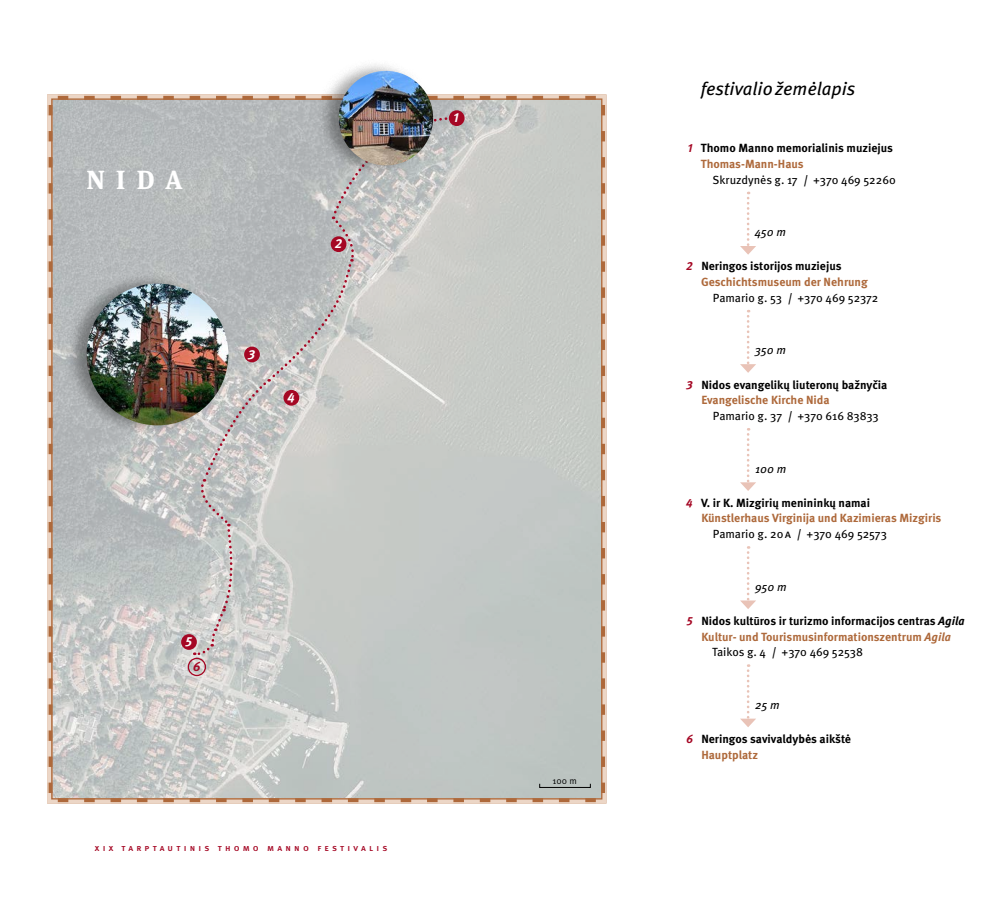
<style>
.page{position:relative;width:1008px;height:898px;background:#fff}
.page>*{position:absolute;margin:0;border:0;box-sizing:border-box;transform-origin:0 0}
.t1{font:700 26.25px "Meta Serif Pro";color:#fff}
.t2{font:italic 18.3px "Meta Pro";color:#000}
.t3{font:italic 700 13.2px "Meta Pro";color:#fff}
.t4{font:italic 700 13.2px "Meta Pro";color:#a50724}
.t5{font:700 11.85px "Meta Pro";color:#000}
.t6{font:700 11.85px/15.8px "Meta Pro";color:#ae693b}
.t7{font:11.85px/15.8px "Meta Pro";letter-spacing:-.01em;color:#000}
.t8{font:italic 11.85px "Meta Pro";color:#000}
.t9{font:italic 700 11.85px "Meta Pro";color:#a50724}
.t10{font:500 9.15px "Meta Pro";letter-spacing:.345em;color:#a50724}
.t11{font:9.15px "Meta Pro";color:#000}
.s1{font-weight:700;color:#ae693b}
.s2{font-style:italic}
.s3{font-weight:400;color:#000}
.s4{font-weight:400;font-style:italic;color:#000}
</style>
<div class="page">
<svg style="left:740px;top:192px;width:16px;height:63px"></svg>
<svg style="left:740px;top:310px;width:16px;height:63px"></svg>
<svg style="left:740px;top:428px;width:16px;height:63px"></svg>
<svg style="left:740px;top:546px;width:16px;height:63px"></svg>
<svg style="left:740px;top:664px;width:16px;height:63px"></svg>
<svg style="left:47px;top:94px;width:560px;height:710px;background:#bfc0bd"></svg>
<div style="left:316px;top:59px;width:119px;height:119px;background:#000;opacity:.35"></div>
<img style="left:339px;top:71px;width:94px;height:94px;border-radius:47px">
<h1 class="t1" style="left:87px;top:158px;width:98px">NIDA</h1>
<p class="t3" style="left:335px;top:235px;width:9px">2</p>
<p class="t3" style="left:248px;top:346px;width:9px">3</p>
<p class="t3" style="left:287px;top:389px;width:9px">4</p>
<p class="t3" style="left:454px;top:109px;width:7px">1</p>
<p class="t3" style="left:185px;top:633px;width:9px">5</p>
<p class="t4" style="left:193px;top:658px;width:9px">6</p>
<p class="t10" style="left:95px;top:842px;width:294px">XIx tarptauti ni s Thomo M anno festi vali s</p>
<p class="t11" style="left:553px;top:775px;width:26px">100 m</p>
<h2 class="t2" style="left:701px;top:77px;width:156px">festivalio žemėlapis</h2>
<p class="t9" style="left:688px;top:141px;width:7px">1</p>
<p class="t5" style="left:701px;top:141px;width:194px">Thomo Manno memorialinis muziejus</p>
<p class="t7" style="left:713px;top:156px;width:185px;text-indent:-12px"><span class="s1">Thomas-Mann-Haus<br></span>Skruzdynės g. 17 <span class="s2">|</span> +370 469 52260</p>
<p class="t8" style="left:755px;top:225px;width:33px">450 m</p>
<p class="t9" style="left:686px;top:259px;width:8px">2</p>
<p class="t5" style="left:701px;top:259px;width:142px">Neringos istorijos muziejus</p>
<p class="t6" style="left:713px;top:274px;width:167px;text-indent:-12px">Geschichtsmuseum der Nehrung<br><span class="s3">Pamario g. 53</span> <span class="s4">|</span> <span class="s3">+370 469 52372</span></p>
<p class="t9" style="left:687px;top:377px;width:8px">3</p>
<p class="t8" style="left:755px;top:343px;width:33px">350 m</p>
<p class="t5" style="left:701px;top:377px;width:188px">Nidos evangelikų liuteronų bažnyčia</p>
<p class="t7" style="left:713px;top:393px;width:167px;text-indent:-12px"><span class="s1">Evangelische Kirche Nida<br></span>Pamario g. 37 <span class="s2">|</span> +370 616 83833</p>
<p class="t8" style="left:755px;top:461px;width:33px">100 m</p>
<p class="t9" style="left:686px;top:495px;width:8px">4</p>
<p class="t5" style="left:701px;top:495px;width:170px">V. ir K. Mizgirių menininkų namai</p>
<p class="t6" style="left:713px;top:511px;width:230px;text-indent:-12px">Künstlerhaus Virginija und Kazimieras Mizgiris<br><span class="s3">Pamario g. 20a</span> <span class="s4">|</span> <span class="s3">+370 469 52573</span></p>
<p class="t8" style="left:755px;top:579px;width:33px">950 m</p>
<p class="t9" style="left:687px;top:613px;width:8px">5</p>
<p class="t5" style="left:701px;top:613px;width:265px">Nidos kultūros ir turizmo informacijos centras <span class="s2">Agila</span></p>
<p class="t6" style="left:701px;top:629px;width:251px">Kultur- und Tourismusinformationszentrum <span class="s2">Agila</span></p>
<p class="t7" style="left:712px;top:645px;width:152px">Taikos g. 4 <span class="s2">|</span> +370 469 52538</p>
<p class="t9" style="left:686px;top:731px;width:8px">6</p>
<p class="t8" style="left:755px;top:697px;width:26px">25 m</p>
<p class="t5" style="left:701px;top:731px;width:151px">Neringos savivaldybės aikštė</p>
<p class="t6" style="left:701px;top:747px;width:58px">Hauptplatz</p>
</div>
